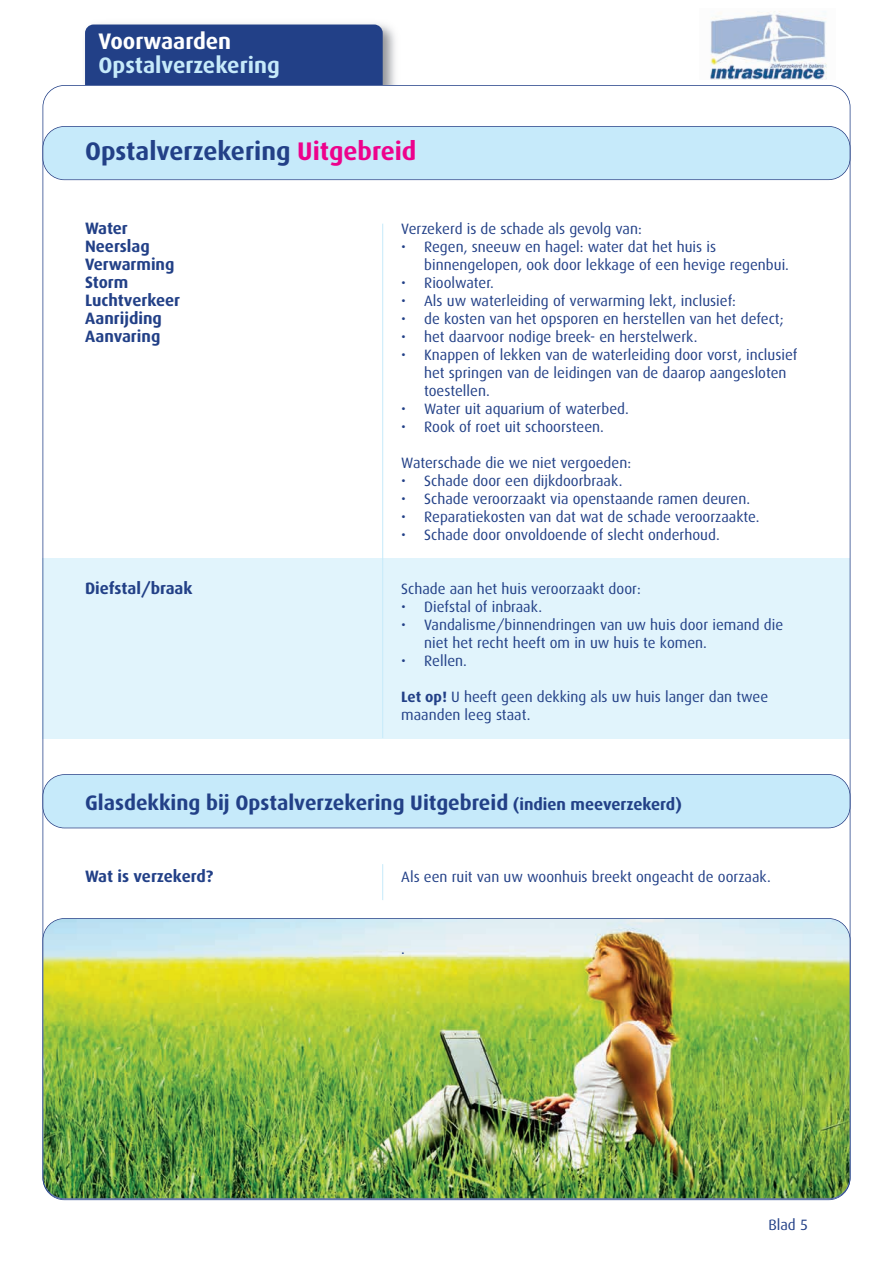
<style>
.page{position:relative;width:893px;height:1263px;background:#fff}
.page>*{position:absolute;margin:0;border:0;box-sizing:border-box;transform-origin:0 0}
.t1{font:700 25.5px "Dax";color:#224087}
.t2{font:700 22.5px "Dax";color:#c6eafa}
.t3{font:700 22.5px "Dax";color:#fff}
.t4{font:700 21px "Dax";color:#224087}
.t5{font:700 16.5px/18px "Dax";color:#224087}
.t6{font:15px/18px "Dax";color:#224087}
.s1{color:#ed028c}
.s2{font-weight:700}
.s3{font-size:16.5px}
</style>
<div class="page">
<div style="left:43px;top:558px;width:807px;height:180px;background:#e1f4fc"></div>
<img style="left:85px;top:24px;width:310px;height:61px">
<div style="left:85px;top:25px;width:298px;height:80px;background:#224087;border-radius:9px"></div>
<div style="left:67px;top:85px;width:351px;height:41px;background:#fff"></div>
<img style="left:710px;top:11px;width:117px;height:68px">
<img style="left:43px;top:919px;width:807px;height:279px;border-radius:21px">
<div style="left:43px;top:918px;width:807px;height:281px;border:2px solid #224087;border-radius:22px"></div>
<div style="left:43px;top:127px;width:807px;height:52px;background:#c6eafa;border-radius:21px"></div>
<div style="left:42px;top:126px;width:808px;height:54px;border:2px solid #224087;border-radius:22px"></div>
<div style="left:43px;top:775px;width:807px;height:52px;background:#c6eafa;border-radius:21px"></div>
<div style="left:42px;top:774px;width:808px;height:54px;border:2px solid #224087;border-radius:22px"></div>
<hr style="left:382px;top:224px;width:1px;height:514px;background:#c6eafa">
<hr style="left:382px;top:864px;width:1px;height:36px;background:#c6eafa">
<h2 class="t3" style="left:99px;top:31px;width:134px">Voorwaarden</h2>
<h2 class="t2" style="left:99px;top:55px;width:183px">Opstalverzekering</h2>
<h1 class="t1" style="left:85px;top:140px;width:333px">Opstalverzekering <span class="s1">Uitgebreid</span></h1>
<p class="t5" style="left:85px;top:220px;width:97px">Water<br>Neerslag<br>Verwarming<br>Storm<br>Luchtverkeer<br>Aanrijding<br>Aanvaring</p>
<p class="t5" style="left:85px;top:580px;width:109px">Diefstal/braak</p>
<p class="t6" style="left:401px;top:221px;width:242px">Verzekerd is de schade als gevolg van:</p>
<p class="t6" style="left:424px;top:239px;width:366px;text-indent:-23px">• Regen, sneeuw en hagel: water dat het huis is binnengelopen, ook door lekkage of een hevige regenbui.</p>
<p class="t6" style="left:401px;top:275px;width:94px">• Rioolwater.</p>
<p class="t6" style="left:401px;top:293px;width:336px">• Als uw waterleiding of verwarming lekt, inclusief:</p>
<p class="t6" style="left:401px;top:311px;width:384px">• de kosten van het opsporen en herstellen van het defect;</p>
<p class="t6" style="left:401px;top:329px;width:298px">• het daarvoor nodige breek- en herstelwerk.</p>
<p class="t6" style="left:424px;top:347px;width:375px;text-indent:-23px">• Knappen of lekken van de waterleiding door vorst, inclusief het springen van de leidingen van de daarop aangesloten toestellen.</p>
<p class="t6" style="left:401px;top:401px;width:229px">• Water uit aquarium of waterbed.</p>
<p class="t6" style="left:401px;top:419px;width:204px">• Rook of roet uit schoorsteen.</p>
<p class="t6" style="left:401px;top:455px;width:231px">Waterschade die we niet vergoeden:</p>
<p class="t6" style="left:401px;top:473px;width:223px">• Schade door een dijkdoorbraak.</p>
<p class="t6" style="left:401px;top:491px;width:350px">• Schade veroorzaakt via openstaande ramen deuren.</p>
<p class="t6" style="left:401px;top:509px;width:360px">• Reparatiekosten van dat wat de schade veroorzaakte.</p>
<p class="t6" style="left:401px;top:527px;width:320px">• Schade door onvoldoende of slecht onderhoud.</p>
<p class="t6" style="left:401px;top:581px;width:241px">Schade aan het huis veroorzaakt door:</p>
<p class="t6" style="left:401px;top:599px;width:142px">• Diefstal of inbraak.</p>
<p class="t6" style="left:424px;top:617px;width:361px;text-indent:-23px">• Vandalisme/binnendringen van uw huis door iemand die niet het recht heeft om in uw huis te komen.</p>
<p class="t6" style="left:401px;top:653px;width:67px">• Rellen.</p>
<p class="t6" style="left:401px;top:689px;width:368px"><span class="s2">Let op!</span> U heeft geen dekking als uw huis langer dan twee maanden leeg staat.</p>
<h3 class="t4" style="left:85px;top:794px;width:598px">Glasdekking bij Opstalverzekering Uitgebreid <span class="s3">(indien meeverzekerd)</span></h3>
<p class="t5" style="left:85px;top:868px;width:130px">Wat is verzekerd?</p>
<p class="t6" style="left:401px;top:869px;width:371px">Als een ruit van uw woonhuis breekt ongeacht de oorzaak.</p>
<p class="t6" style="left:401px;top:941px;width:5px">.</p>
<p class="t6" style="left:768px;top:1217px;width:41px">Blad 5</p>
</div>
